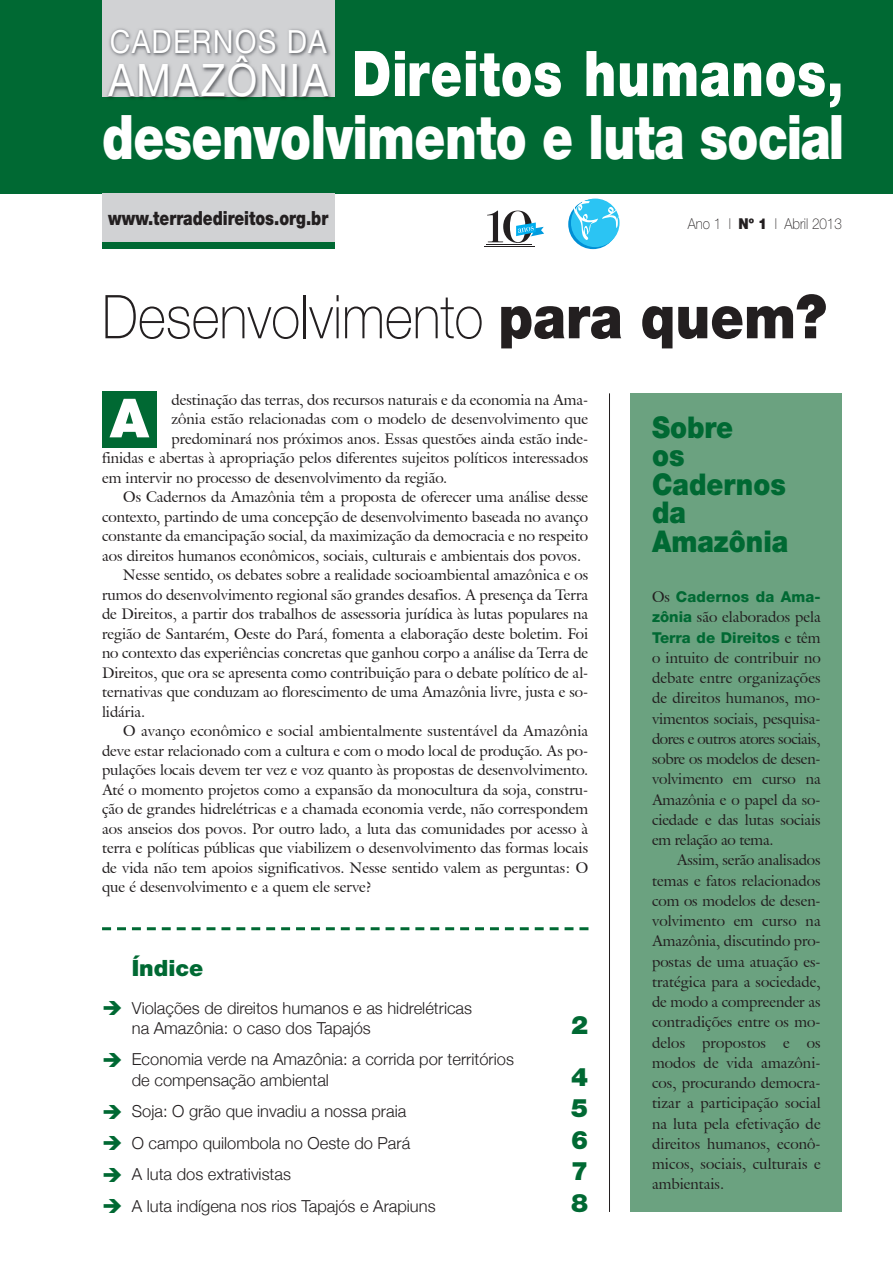
<style>
.page{position:relative;width:893px;height:1263px;background:#fff}
.page>*{position:absolute;margin:0;border:0;box-sizing:border-box;transform-origin:0 0}
.t1{font:900 63px "Helvetica Neue";letter-spacing:.015em;color:#fff;scale:.8 1}
.t2{font:900 61.5px "Helvetica Neue";letter-spacing:-.01em;color:#fff;scale:.8 1}
.t3{font:100 60.45px "Helvetica Neue";color:#231f20;scale:.89 1}
.t4{font:900 54px "Helvetica Neue";color:#fff}
.t5{font:44.55px "Helvetica Neue";letter-spacing:.045em;color:#fff;scale:.9 1}
.t6{font:31.8px "Helvetica Neue";letter-spacing:.045em;color:#fff;scale:.9 1}
.t7{font:900 30px/28.5px "Helvetica Neue";color:#006933;scale:.9 1}
.t8{font:900 25.5px "Helvetica Neue";color:#006933}
.t9{font:900 22.5px "Helvetica Neue";color:#006933}
.t10{font:900 19.5px "Helvetica Neue";color:#231f20;scale:.8 1}
.t11{font:300 16.5px/20.2px "Helvetica Neue";color:#231f20}
.t12{font:15px/20.2px "Galliard IT Cby BT";color:#231f20;text-align:justify}
.t13{font:800 15px "Helvetica Neue";color:#006933}
.t14{font:100 15px "Helvetica Neue";color:#231f20;scale:.9 1}
.s1{font-weight:900}
.s2{font-family:"Galliard IT Cby BT";font-weight:400;color:#231f20}
.s3{font-family:"Helvetica Neue";font-weight:800;color:#006933}
</style>
<div class="page">
<div style="left:631px;top:393px;width:211px;height:819px;background:#6ba280"></div>
<div style="left:102px;top:214px;width:232px;height:34px;background:#006933"></div>
<div style="left:0;top:0;width:893px;height:193px;background:#006933"></div>
<div style="left:102px;top:0;width:232px;height:96px;background:#d1d2d4"></div>
<img style="left:102px;top:18px;width:233px;height:82px">
<img style="left:102px;top:18px;width:232px;height:78px">
<div style="left:102px;top:193px;width:232px;height:49px;background:#d1d2d4"></div>
<div style="left:102px;top:391px;width:54px;height:57px;background:#006933"></div>
<svg style="left:568px;top:199px;width:50px;height:50px"></svg>
<div style="left:571px;top:199px;width:48px;height:48px;background:#2bc4f3;border-radius:50%"></div>
<svg style="left:572px;top:200px;width:47px;height:40px"></svg>
<svg style="left:486px;top:210px;width:46px;height:35px"></svg>
<hr style="left:484px;top:246px;width:51px;height:1px;background:#231f20">
<hr style="left:486px;top:245px;width:46px;height:1px;background:#231f20">
<svg style="left:487px;top:211px;width:57px;height:32px"></svg>
<svg style="left:102px;top:927px;width:486px;height:3px"></svg>
<hr style="left:609px;top:393px;width:1px;height:819px;background:#231f20">
<h3 class="t6" style="left:110px;top:23px;width:243px">CADERNOS DA</h3>
<h3 class="t5" style="left:108px;top:54px;width:246px">AMAZÔNIA</h3>
<h1 class="t1" style="left:352px;top:51px;width:616px">Direitos humanos,</h1>
<h2 class="t2" style="left:102px;top:115px;width:929px">desenvolvimento e luta social</h2>
<h3 class="t10" style="left:108px;top:211px;width:276px">www.terradedireitos.org.br</h3>
<p class="t14" style="left:688px;top:218px;width:173px">Ano 1 l <span class="s1">Nº 1</span> l Abril 2013</p>
<h3 class="t3" style="left:102px;top:295px;width:816px">Desenvolvimento <span class="s1">para quem?</span></h3>
<p class="t12" style="left:171px;top:389px;width:418px">destinação das terras, dos recursos naturais e da economia na Ama-</p>
<p class="t12" style="left:171px;top:409px;width:418px">zônia estão relacionadas com o modelo de desenvolvimento que</p>
<p class="t12" style="left:171px;top:428px;width:418px">predominará nos próximos anos. Essas questões ainda estão inde-</p>
<p class="t12" style="left:102px;top:448px;width:488px">finidas e abertas à apropriação pelos diferentes sujeitos políticos interessados</p>
<p class="t12" style="left:102px;top:467px;width:347px">em intervir no processo de desenvolvimento da região.</p>
<p class="t12" style="left:123px;top:487px;width:466px">Os Cadernos da Amazônia têm a proposta de oferecer uma análise desse</p>
<p class="t12" style="left:102px;top:506px;width:488px">contexto, partindo de uma concepção de desenvolvimento baseada no avanço</p>
<p class="t12" style="left:102px;top:526px;width:488px">constante da emancipação social, da maximização da democracia e no respeito</p>
<p class="t12" style="left:102px;top:545px;width:481px">aos direitos humanos econômicos, sociais, culturais e ambientais dos povos.</p>
<p class="t12" style="left:123px;top:565px;width:466px">Nesse sentido, os debates sobre a realidade socioambiental amazônica e os</p>
<p class="t12" style="left:102px;top:584px;width:488px">rumos do desenvolvimento regional são grandes desafios. A presença da Terra</p>
<p class="t12" style="left:102px;top:604px;width:488px">de Direitos, a partir dos trabalhos de assessoria jurídica às lutas populares na</p>
<p class="t12" style="left:102px;top:623px;width:488px">região de Santarém, Oeste do Pará, fomenta a elaboração deste boletim. Foi</p>
<p class="t12" style="left:102px;top:643px;width:488px">no contexto das experiências concretas que ganhou corpo a análise da Terra de</p>
<p class="t12" style="left:102px;top:662px;width:488px">Direitos, que ora se apresenta como contribuição para o debate político de al-</p>
<p class="t12" style="left:102px;top:682px;width:488px">ternativas que conduzam ao florescimento de uma Amazônia livre, justa e so-</p>
<p class="t12" style="left:102px;top:701px;width:45px">lidária.</p>
<p class="t12" style="left:123px;top:721px;width:466px">O avanço econômico e social ambientalmente sustentável da Amazônia</p>
<p class="t12" style="left:102px;top:740px;width:488px">deve estar relacionado com a cultura e com o modo local de produção. As po-</p>
<p class="t12" style="left:102px;top:760px;width:488px">pulações locais devem ter vez e voz quanto às propostas de desenvolvimento.</p>
<p class="t12" style="left:102px;top:779px;width:488px">Até o momento projetos como a expansão da monocultura da soja, constru-</p>
<p class="t12" style="left:102px;top:799px;width:488px">ção de grandes hidrelétricas e a chamada economia verde, não correspondem</p>
<p class="t12" style="left:102px;top:818px;width:488px">aos anseios dos povos. Por outro lado, a luta das comunidades por acesso à</p>
<p class="t12" style="left:102px;top:838px;width:488px">terra e políticas públicas que viabilizem o desenvolvimento das formas locais</p>
<p class="t12" style="left:102px;top:857px;width:488px">de vida não tem apoios significativos. Nesse sentido valem as perguntas: O</p>
<p class="t12" style="left:102px;top:877px;width:271px">que é desenvolvimento e a quem ele serve?</p>
<h3 class="t4" style="left:110px;top:399px;width:40px">A</h3>
<h3 class="t9" style="left:132px;top:960px;width:73px">Índice</h3>
<p class="t11" style="left:132px;top:997px;width:342px">Violações de direitos humanos e as hidrelétricas na Amazônia: o caso dos Tapajós</p>
<p class="t11" style="left:132px;top:1049px;width:384px">Economia verde na Amazônia: a corrida por territórios de compensação ambiental</p>
<h3 class="t8" style="left:571px;top:1015px;width:19px">2</h3>
<h3 class="t8" style="left:571px;top:1067px;width:19px">4</h3>
<p class="t11" style="left:132px;top:1101px;width:276px">Soja: O grão que invadiu a nossa praia</p>
<h3 class="t8" style="left:571px;top:1099px;width:19px">5</h3>
<p class="t11" style="left:132px;top:1132px;width:280px">O campo quilombola no Oeste do Pará</p>
<h3 class="t8" style="left:571px;top:1130px;width:19px">6</h3>
<p class="t11" style="left:132px;top:1164px;width:161px">A luta dos extrativistas</p>
<h3 class="t8" style="left:571px;top:1162px;width:19px">7</h3>
<p class="t11" style="left:132px;top:1195px;width:305px">A luta indígena nos rios Tapajós e Arapiuns</p>
<h3 class="t8" style="left:571px;top:1193px;width:19px">8</h3>
<h3 class="t7" style="left:652px;top:415px;width:153px">Sobre<br>os<br>Cadernos da<br>Amazônia</h3>
<p class="t13" style="left:652px;top:591px;width:170px"><span class="s2">Os</span> Cadernos da Ama-</p>
<p class="t12" style="left:652px;top:607px;width:170px"><span class="s3">zônia</span> são elaborados pela</p>
<p class="t13" style="left:652px;top:632px;width:170px">Terra de Direitos <span class="s2">e têm</span></p>
<p class="t12" style="left:652px;top:647px;width:170px">o intuito de contribuir no debate entre organizações de direitos humanos, mo&shy;vimentos sociais, pesquisa&shy;dores e outros atores sociais, sobre os modelos de desen&shy;volvimento em curso na Amazônia e o papel da so&shy;ciedade e das lutas sociais em relação ao tema.</p>
<p class="t12" style="left:652px;top:850px;width:170px;text-indent:25px">Assim, serão analisados temas e fatos relacionados com os modelos de desen&shy;volvimento em curso na Amazônia, discutindo pro&shy;postas de uma atuação es&shy;tratégica para a sociedade, de modo a compreender as contradições entre os mo&shy;delos propostos e os modos de vida amazôni&shy;cos, procurando democra&shy;tizar a participação social na luta pela efetivação de direitos humanos, econô&shy;micos, sociais, culturais e ambientais.</p>
</div>
